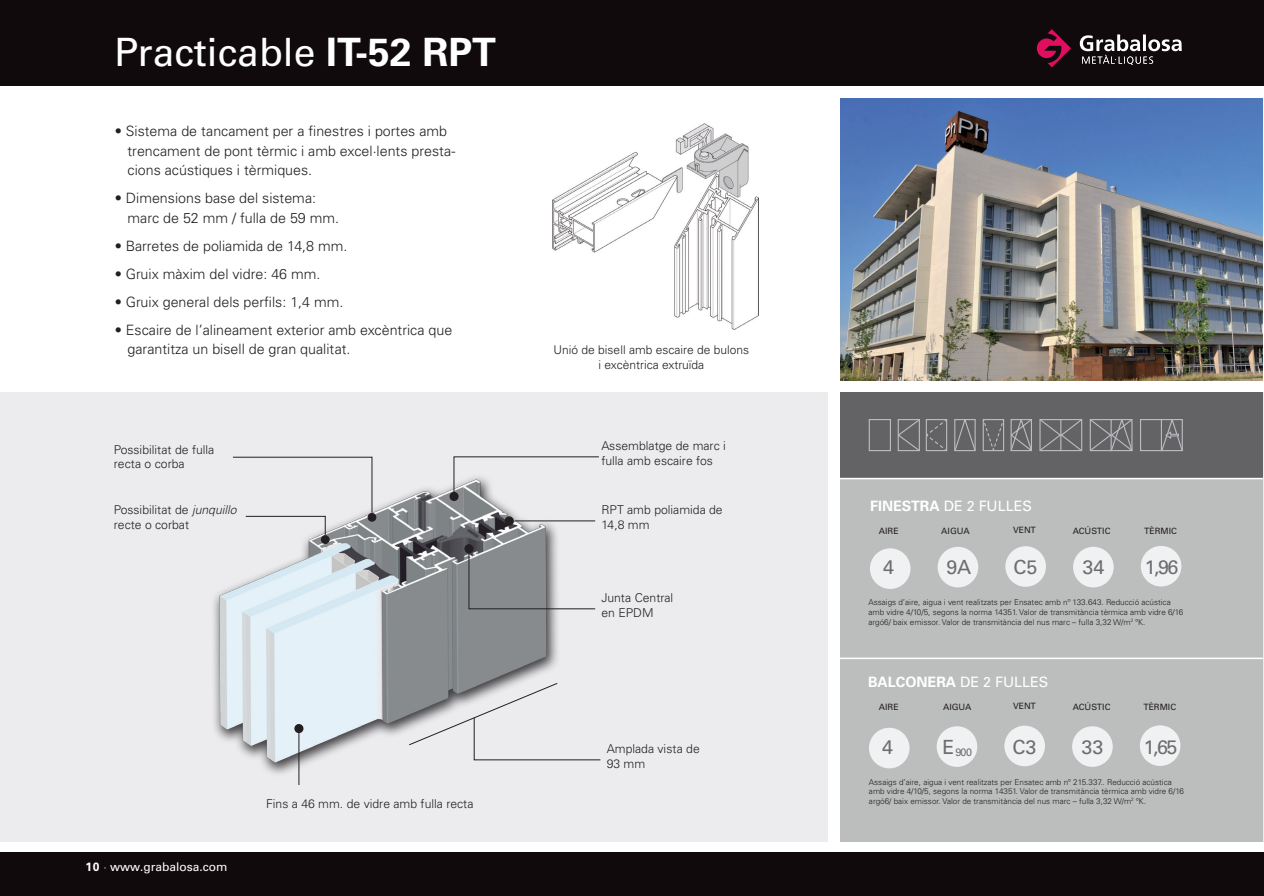
<style>
.page{position:relative;width:1264px;height:896px;background:#fff}
.page>*{position:absolute;margin:0;border:0;box-sizing:border-box;transform-origin:0 0}
.t1{font:39px "Univers LT Std";color:#fff}
.t2{font:19.5px "Univers LT Std";color:#6c6d70}
.text_descripcio{font:300 14.25px/19.5px "Univers LT Std";color:#231f20}
.t3{font:700 14.25px "Univers LT Std";color:#fff}
.t4{font:14.25px "Univers LT Std";color:#fff}
.notes_render{font:300 12.15px/14.5px "Univers LT Std";color:#231f20}
.text_dibuix_ok{font:300 12px/15px "Univers LT Std";color:#231f20;text-align:center}
.t5{font:12px "Univers LT Std";color:#fff}
.t6{font:10.8px "Univers LT Std";color:#6c6d70}
.t7{font:8.7px "Univers LT Std";color:#231f20}
.t8{font:300 8.1px/9.8px "Univers LT Std";color:#231f20}
.s1{font-weight:700}
.s2{font-style:italic}
.s3{font-weight:300}
.s4{font-weight:400}
</style>
<div class="page">
<div style="left:0;top:393px;width:827px;height:448px;background:#ececee"></div>
<hr style="left:1262px;top:392px;width:1px;height:449px;background:#ececee">
<div style="left:840px;top:477px;width:422px;height:364px;background:#bcbdbd"></div>
<div style="left:0;top:0;width:1262px;height:86px;background:#110a0c"></div>
<hr style="left:1262px;top:0;width:1px;height:86px;background:#110a0c">
<div style="left:840px;top:392px;width:422px;height:85px;background:#636366"></div>
<hr style="left:833px;top:657px;width:429px;height:1px;background:#fff">
<hr style="left:830px;top:477px;width:432px;height:2px;background:#fff">
<div style="left:0;top:852px;width:1262px;height:43px;background:#110a0c"></div>
<hr style="left:1262px;top:852px;width:1px;height:43px;background:#110a0c">
<svg style="left:1036px;top:29px;width:34px;height:38px"></svg>
<svg style="left:1079px;top:34px;width:102px;height:31px"></svg>
<img style="left:213px;top:461px;width:362px;height:318px">
<div style="left:295px;top:724px;width:8px;height:8px;background:#231f20;border-radius:50%"></div>
<div style="left:294px;top:723px;width:9px;height:9px;border:1px solid #231f20;border-radius:50%"></div>
<div style="left:465px;top:544px;width:7px;height:8px;background:#231f20;border-radius:50%"></div>
<div style="left:464px;top:544px;width:9px;height:9px;border:1px solid #231f20;border-radius:50%"></div>
<div style="left:450px;top:492px;width:8px;height:8px;background:#231f20;border-radius:50%"></div>
<div style="left:449px;top:491px;width:9px;height:10px;border:1px solid #231f20;border-radius:50%"></div>
<div style="left:505px;top:517px;width:8px;height:7px;background:#231f20;border-radius:50%"></div>
<div style="left:504px;top:516px;width:9px;height:9px;border:1px solid #231f20;border-radius:50%"></div>
<hr style="left:298px;top:732px;width:1px;height:52px;background:#231f20">
<svg style="left:468px;top:552px;width:127px;height:57px"></svg>
<div style="left:368px;top:513px;width:8px;height:8px;background:#231f20;border-radius:50%"></div>
<div style="left:367px;top:513px;width:9px;height:8px;border:1px solid #231f20;border-radius:50%"></div>
<div style="left:321px;top:535px;width:8px;height:8px;background:#231f20;border-radius:50%"></div>
<div style="left:321px;top:535px;width:8px;height:8px;border:1px solid #231f20;border-radius:50%"></div>
<svg style="left:232px;top:456px;width:140px;height:79px"></svg>
<svg style="left:453px;top:456px;width:146px;height:36px"></svg>
<hr style="left:514px;top:520px;width:81px;height:1px;background:#231f20">
<svg style="left:408px;top:682px;width:193px;height:78px"></svg>
<div style="left:869px;top:548px;width:41px;height:40px;background:#f0f1f2;border-radius:50%"></div>
<div style="left:937px;top:546px;width:41px;height:41px;background:#f0f1f2;border-radius:50%"></div>
<div style="left:1005px;top:546px;width:40px;height:40px;background:#f0f1f2;border-radius:50%"></div>
<div style="left:1072px;top:546px;width:41px;height:41px;background:#f0f1f2;border-radius:50%"></div>
<div style="left:1140px;top:545px;width:41px;height:41px;background:#f0f1f2;border-radius:50%"></div>
<div style="left:868px;top:727px;width:41px;height:41px;background:#f0f1f2;border-radius:50%"></div>
<div style="left:936px;top:726px;width:41px;height:40px;background:#f0f1f2;border-radius:50%"></div>
<div style="left:1004px;top:725px;width:40px;height:40px;background:#f0f1f2;border-radius:50%"></div>
<div style="left:1071px;top:726px;width:41px;height:40px;background:#f0f1f2;border-radius:50%"></div>
<div style="left:1139px;top:725px;width:41px;height:40px;background:#f0f1f2;border-radius:50%"></div>
<img style="left:840px;top:99px;width:422px;height:281px">
<img style="left:552px;top:124px;width:206px;height:206px">
<svg style="left:897px;top:419px;width:50px;height:33px"></svg>
<svg style="left:954px;top:419px;width:128px;height:33px"></svg>
<svg style="left:1089px;top:419px;width:44px;height:33px"></svg>
<svg style="left:1140px;top:419px;width:43px;height:33px"></svg>
<div style="left:868px;top:419px;width:22px;height:32px;border:1px solid #bcbdc0"></div>
<p class="t1" style="left:114px;top:29px;width:383px">Practicable <span class="s1">IT-52 RPT</span></p>
<p class="text_descripcio" style="left:127px;top:121px;width:329px;text-indent:-13px">• Sistema de tancament per a finestres i portes amb trencament de pont tèrmic i amb excel·lents presta&shy;cions acústiques i tèrmiques.</p>
<p class="text_descripcio" style="left:127px;top:188px;width:213px;text-indent:-13px">• Dimensions base del sistema: marc de 52 mm / fulla de 59 mm.</p>
<p class="text_descripcio" style="left:115px;top:236px;width:234px">• Barretes de poliamida de 14,8 mm.</p>
<p class="text_descripcio" style="left:115px;top:264px;width:207px">• Gruix màxim del vidre: 46 mm.</p>
<p class="text_descripcio" style="left:115px;top:292px;width:230px">• Gruix general dels perfils: 1,4 mm.</p>
<p class="text_descripcio" style="left:127px;top:320px;width:326px;text-indent:-13px">• Escaire de l’alineament exterior amb excèntrica que garantitza un bisell de gran qualitat.</p>
<p class="text_dibuix_ok" style="left:553px;top:341px;width:197px">Unió de bisell amb escaire de bulons i excèntrica extruïda</p>
<p class="notes_render" style="left:601px;top:438px;width:126px">Assemblatge de marc i fulla amb escaire fos</p>
<p class="notes_render" style="left:114px;top:442px;width:102px">Possibilitat de fulla recta o corba</p>
<p class="notes_render" style="left:114px;top:502px;width:124px">Possibilitat de <span class="s2">junquillo </span>recte o corbat</p>
<p class="notes_render" style="left:601px;top:502px;width:123px">RPT amb poliamida de<br>14,8 mm</p>
<p class="notes_render" style="left:601px;top:590px;width:73px">Junta Central</p>
<p class="notes_render" style="left:601px;top:605px;width:54px">en EPDM</p>
<h3 class="t5" style="left:85px;top:859px;width:143px"><span class="s1">10</span> <span class="s3">·</span> www.grabalosa.com</h3>
<p class="notes_render" style="left:266px;top:796px;width:209px">Fins a 46 mm. de vidre amb fulla recta</p>
<p class="notes_render" style="left:606px;top:741px;width:94px">Amplada vista de<br>93 mm</p>
<h3 class="t4" style="left:869px;top:497px;width:163px"><span class="s1">FINESTRA</span> DE 2 FULLES</h3>
<p class="t7" style="left:878px;top:525px;width:21px">AIRE</p>
<p class="t7" style="left:941px;top:525px;width:30px">AIGUA</p>
<p class="t7" style="left:1012px;top:524px;width:24px">VENT</p>
<p class="t7" style="left:1072px;top:525px;width:39px">ACÚSTIC</p>
<p class="t7" style="left:1143px;top:525px;width:34px">TÈRMIC</p>
<p class="t2" style="left:883px;top:555px;width:12px">4</p>
<p class="t2" style="left:946px;top:555px;width:26px">9A</p>
<p class="t2" style="left:1013px;top:555px;width:25px">C5</p>
<p class="t2" style="left:1082px;top:555px;width:23px">34</p>
<p class="t2" style="left:1144px;top:555px;width:35px">1,96</p>
<p class="t8" style="left:868px;top:597px;width:316px">Assaigs d’aire, aigua i vent realitzats per Ensatec amb nº 133.643. Reducció acústica amb vidre 4/10/5, segons la norma 14351. Valor de transmitància tèrmica amb vidre 6/16 argó6/ baix emissor. Valor de transmitància del nus marc – fulla 3,32 W/m<sup>2</sup> ºK.</p>
<h3 class="t3" style="left:867px;top:673px;width:182px">BALCONERA <span class="s4">DE 2 FULLES</span></h3>
<p class="t7" style="left:878px;top:701px;width:21px">AIRE</p>
<p class="t7" style="left:942px;top:701px;width:30px">AIGUA</p>
<p class="t7" style="left:1012px;top:700px;width:24px">VENT</p>
<p class="t7" style="left:1072px;top:701px;width:39px">ACÚSTIC</p>
<p class="t7" style="left:1143px;top:701px;width:34px">TÈRMIC</p>
<p class="t2" style="left:882px;top:735px;width:12px">4</p>
<p class="t2" style="left:942px;top:735px;width:13px">E</p>
<p class="t6" style="left:955px;top:745px;width:18px">900</p>
<p class="t2" style="left:1012px;top:735px;width:25px">C3</p>
<p class="t2" style="left:1081px;top:735px;width:23px">33</p>
<p class="t2" style="left:1143px;top:735px;width:35px">1,65</p>
<p class="t8" style="left:868px;top:776px;width:316px">Assaigs d’aire, aigua i vent realitzats per Ensatec amb nº 215.337.. Reducció acústica amb vidre 4/10/5, segons la norma 14351. Valor de transmitància tèrmica amb vidre 6/16 argó6/ baix emissor. Valor de transmitància del nus marc – fulla 3,32 W/m<sup>2</sup> ºK.</p>
</div>
